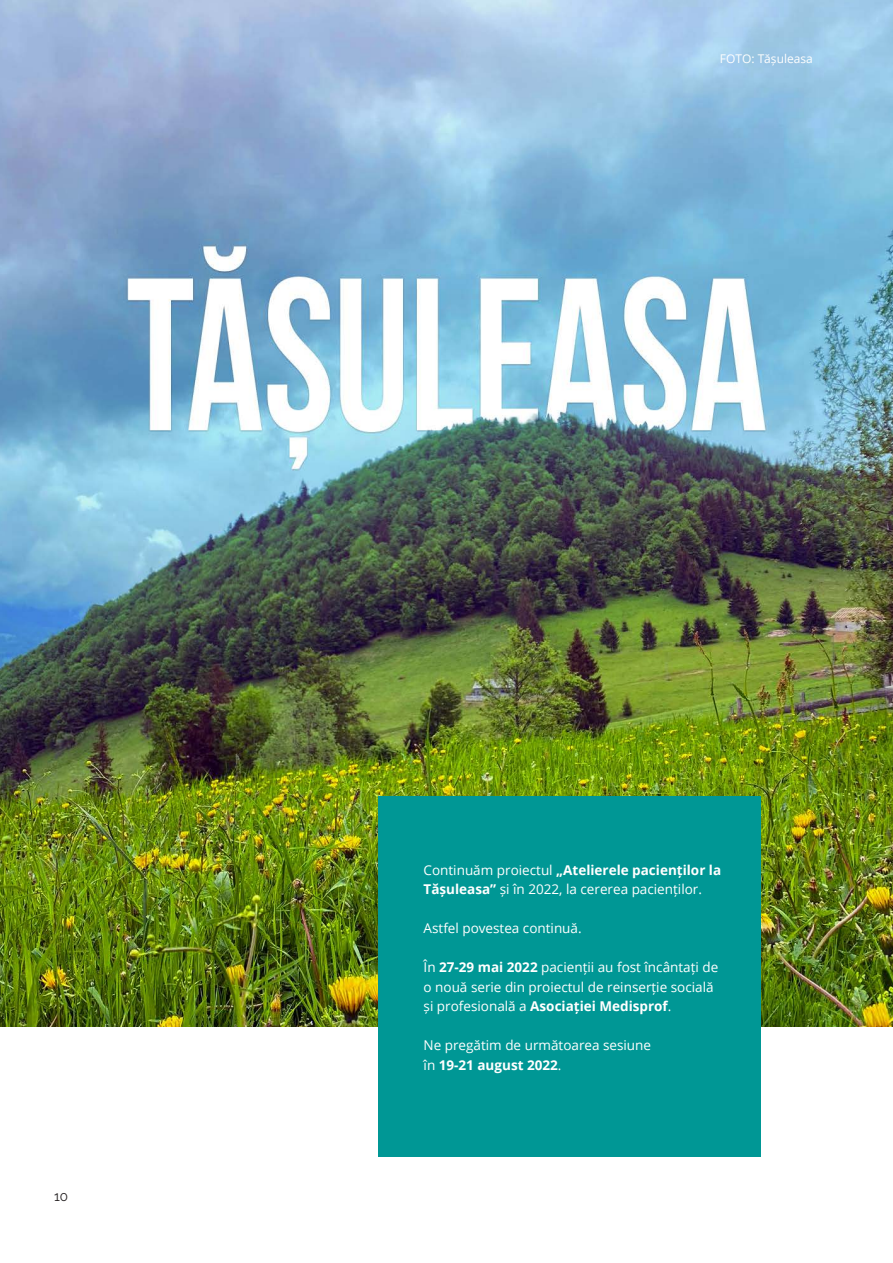
<style>
.page{position:relative;width:893px;height:1263px;background:#fff}
.page>*{position:absolute;margin:0;border:0;box-sizing:border-box;transform-origin:0 0}
.Body_Frunza{font:13.5px/19.5px "Open Sans";color:#fff}
.Body_Frunza-2{font:700 13.5px "Open Sans";color:#fff}
.t1{font:13.5px "Raleway";color:#231f20}
.Title_2_Bold{font:12px "Open Sans";color:#fff}
.s1{font-weight:700}
.s2{font-weight:400}
</style>
<div class="page">
<img style="left:0;top:0;width:893px;height:1026px">
<div style="left:378px;top:797px;width:383px;height:360px;background:#009795"></div>
<p class="t1" style="left:54px;top:1188px;width:16px">10</p>
<p class="Title_2_Bold" style="left:720px;top:51px;width:95px">FOTO: Tășuleasa</p>
<p class="Body_Frunza" style="left:424px;top:859px;width:299px">Continuăm proiectul <span class="s1">„Atelierele pacienților la<br>Tășuleasa”</span> și în 2022, la cererea pacienților.</p>
<p class="Body_Frunza" style="left:424px;top:918px;width:160px">Astfel povestea continuă.</p>
<p class="Body_Frunza" style="left:424px;top:957px;width:296px">În <span class="s1">27-29 mai 2022</span> pacienții au fost încântați de o nouă serie din proiectul de reinserție socială și profesională a <span class="s1">Asociației Medisprof</span>.</p>
<p class="Body_Frunza" style="left:424px;top:1035px;width:229px">Ne pregătim de următoarea sesiune</p>
<p class="Body_Frunza-2" style="left:424px;top:1055px;width:139px"><span class="s2">în</span> 19-21 august 2022<span class="s2">.</span></p>
</div>
